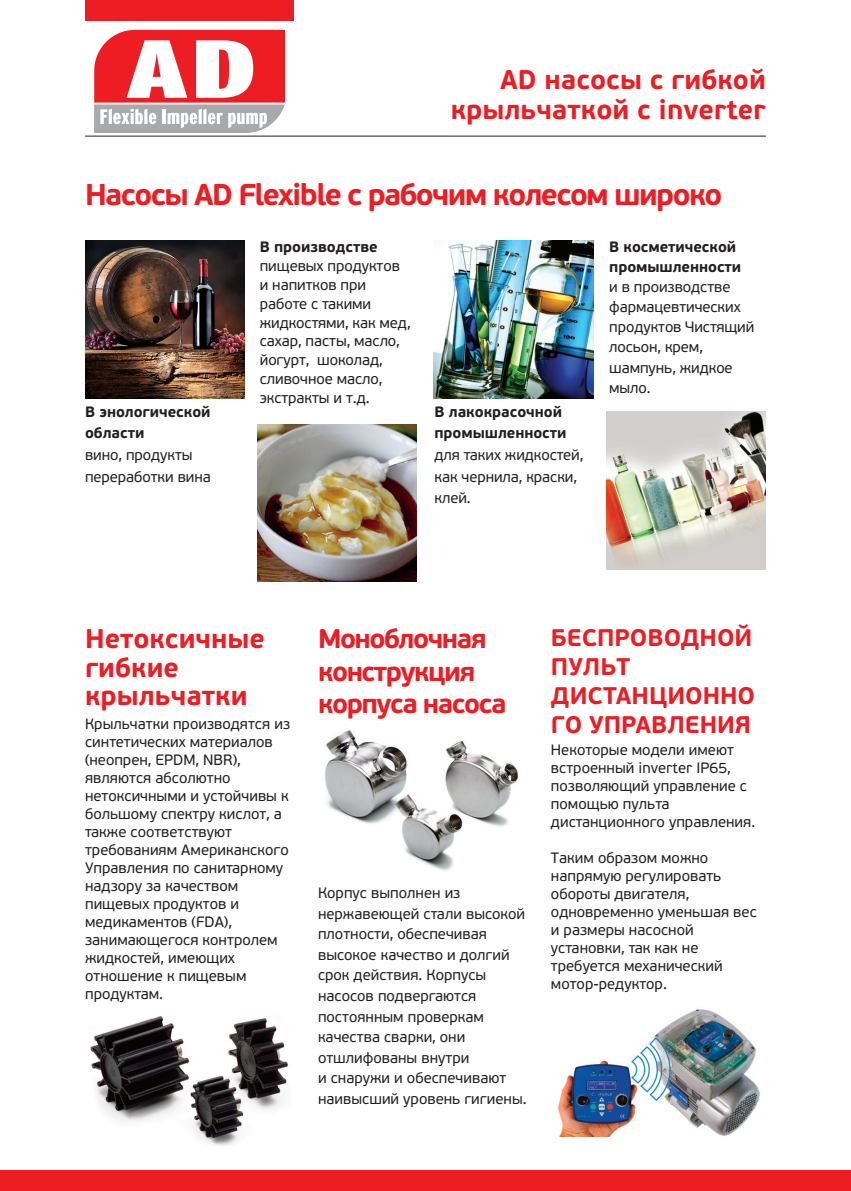
<style>
.page{position:relative;width:851px;height:1191px;background:#fff}
.page>*{position:absolute;margin:0;border:0;box-sizing:border-box;transform-origin:0 0}
.t1{font:700 30px "PF Beau Sans Pro";letter-spacing:-.055em;color:#ee1d23}
.t2{font:700 27px/28.5px "PF Beau Sans Pro";color:#ee1d23;text-align:right}
.t3{font:700 27px/32.4px "PF Beau Sans Pro";letter-spacing:-.055em;color:#ee1d23}
.t4{font:700 24px/28.8px "PF Beau Sans Pro";color:#ee1d23}
.t5{font:15px/18px "PF Beau Sans Pro";color:#231f20}
.t6{font:700 15px/21.6px "PF Beau Sans Pro";letter-spacing:-.005em;color:#231f20}
</style>
<div class="page">
<div style="left:0;top:1169px;width:850px;height:22px;background:#ee1d23"></div>
<div style="left:85px;top:0;width:208px;height:21px;background:#ee1d23"></div>
<svg style="left:94px;top:30px;width:191px;height:103px"></svg>
<hr style="left:85px;top:136px;width:680px;height:1px;background:#231f20">
<img style="left:90px;top:1016px;width:198px;height:130px">
<img style="left:324px;top:730px;width:195px;height:141px">
<img style="left:558px;top:1009px;width:202px;height:128px">
<img style="left:85px;top:241px;width:159px;height:157px">
<img style="left:257px;top:424px;width:160px;height:157px">
<img style="left:434px;top:241px;width:159px;height:157px">
<img style="left:606px;top:412px;width:159px;height:157px">
<h2 class="t2" style="left:450px;top:65px;width:316px;line-height:30px">AD насосы с гибкой крыльчаткой с inverter</h2>
<h1 class="t1" style="left:85px;top:176px;width:638px">Насосы AD Flexible с рабочим колесом широко</h1>
<p class="t6" style="left:85px;top:401px;width:127px">В энологической области</p>
<p class="t5" style="left:85px;top:444px;width:127px;line-height:21.6px">вино, продукты переработки вина</p>
<p class="t6" style="left:260px;top:236px;width:119px">В производстве</p>
<p class="t5" style="left:260px;top:256px;width:152px;line-height:18.9px">пищевых продуктов и напитков при работе с такими жидкостями, как мед, сахар, пасты, масло, йогурт, шоколад, сливочное масло, экстракты и т.д.</p>
<p class="t6" style="left:434px;top:401px;width:133px">В лакокрасочной промышленности</p>
<p class="t5" style="left:434px;top:444px;width:150px;line-height:21.6px">для таких жидкостей, как чернила, краски, клей.</p>
<p class="t6" style="left:609px;top:237px;width:134px;line-height:20.1px">В косметической промышленности</p>
<p class="t5" style="left:609px;top:277px;width:147px;line-height:20.1px">и в производстве фармацевтических продуктов Чистящий лосьон, крем, шампунь, жидкое мыло.</p>
<h2 class="t2" style="left:85px;top:625px;width:181px;text-align:left">Нетоксичные гибкие крыльчатки</h2>
<p class="t5" style="left:85px;top:715px;width:206px">Крыльчатки производятся из синтетических материалов (неопрен, EPDM, NBR), являются абсолютно нетоксичными и устойчивы к большому спектру кислот, а также соответствуют требованиям Американского<br>Управления по санитарному надзору за качеством пищевых продуктов и медикаментов (FDA), занимающегося контролем жидкостей, имеющих отношение к пищевым продуктам.</p>
<h2 class="t3" style="left:318px;top:623px;width:190px">Моноблочная конструкция корпуса насоса</h2>
<p class="t5" style="left:318px;top:883px;width:210px;line-height:20.5px">Корпус выполнен из нержавеющей стали высокой плотности, обеспечивая высокое качество и долгий срок действия. Корпусы насосов подвергаются постоянным проверкам качества сварки, они отшлифованы внутри<br>и снаружи и обеспечивают наивысший уровень гигиены.</p>
<h3 class="t4" style="left:551px;top:624px;width:206px">БЕСПРОВОДНОЙ<br>ПУЛЬТ<br>ДИСТАНЦИОННО<br>ГО УПРАВЛЕНИЯ</h3>
<p class="t5" style="left:551px;top:741px;width:206px">Некоторые модели имеют встроенный inverter IP65, позволяющий управление с помощью пульта дистанционного управления.</p>
<p class="t5" style="left:551px;top:849px;width:207px">Таким образом можно напрямую регулировать обороты двигателя, одновременно уменьшая вес и размеры насосной установки, так как не требуется механический мотор-редуктор.</p>
</div>
